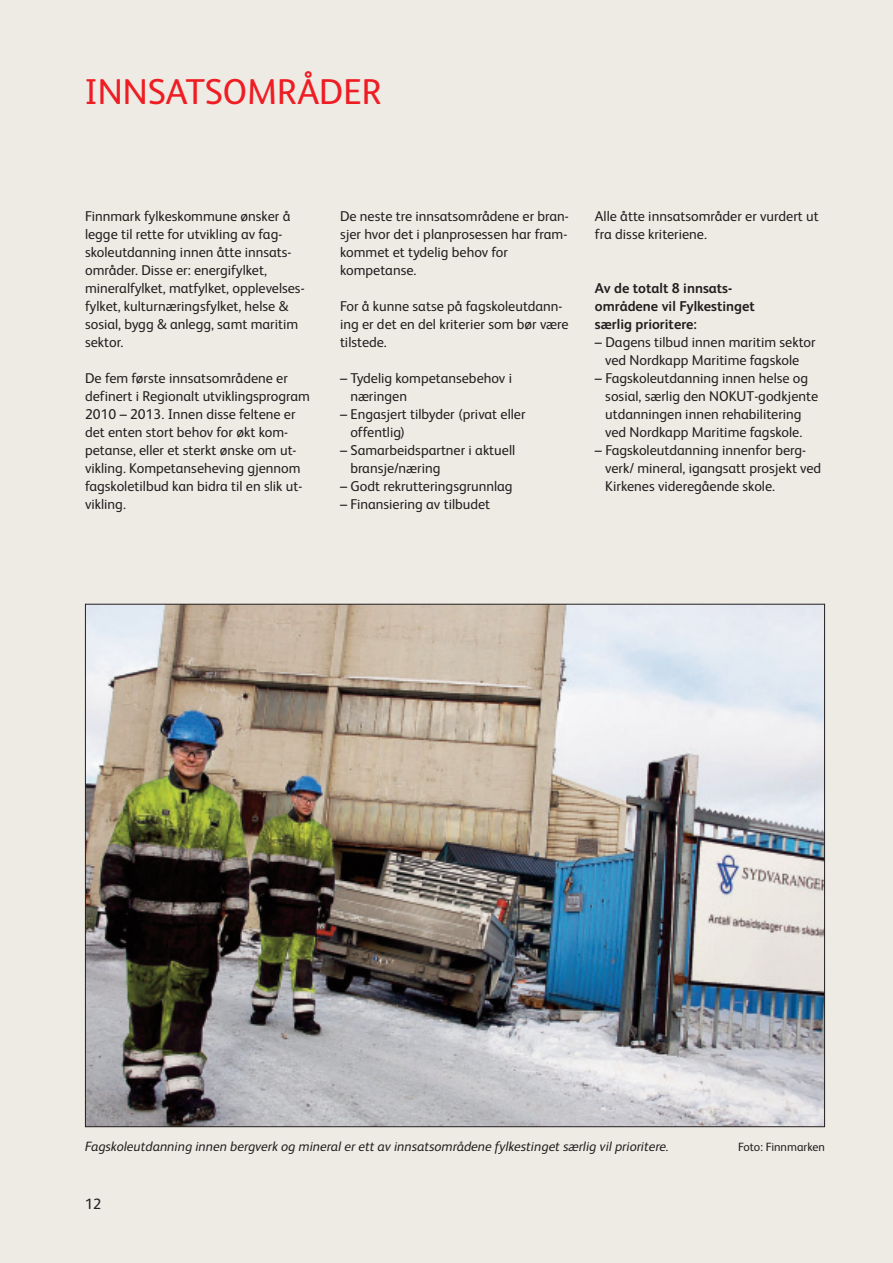
<style>
.page{position:relative;width:893px;height:1263px;background:#eeeae4}
.page>*{position:absolute;margin:0;border:0;box-sizing:border-box;transform-origin:0 0}
.t1{font:36px "FS Albert Pro";color:#ee1d23}
.t2{font:15px "FS Albert Pro";color:#231f20}
.t3{font:14.25px/18px "FS Albert Pro";color:#231f20}
.t4{font:700 14.25px/18px "FS Albert Pro";color:#231f20}
.t5{font:italic 13.5px "FS Albert Pro";color:#231f20}
.t6{font:12px "FS Albert Pro";color:#231f20}
</style>
<div class="page">
<img style="left:87px;top:606px;width:736px;height:519px">
<h1 class="t1" style="left:85px;top:79px;width:299px">INNSATSOMRÅDER</h1>
<p class="t3" style="left:85px;top:209px;width:221px">Finnmark fylkeskommune ønsker å legge til rette for utvikling av fag&shy;skoleutdanning innen åtte innsats&shy;områder. Disse er: energifylket, mineralfylket, matfylket, opplevelses&shy;fylket, kulturnæringsfylket, helse &amp; sosial, bygg &amp; anlegg, samt maritim sektor.</p>
<p class="t3" style="left:85px;top:371px;width:226px">De fem første innsatsområdene er definert i Regionalt utviklingsprogram 2010 – 2013. Innen disse feltene er det enten stort behov for økt kom&shy;petanse, eller et sterkt ønske om ut&shy;vikling. Kompetanseheving gjennom fagskoletilbud kan bidra til en slik ut&shy;vikling.</p>
<p class="t3" style="left:340px;top:209px;width:230px">De neste tre innsatsområdene er bran&shy;sjer hvor det i planprosessen har fram&shy;kommet et tydelig behov for kompetanse.</p>
<p class="t3" style="left:340px;top:299px;width:230px">For å kunne satse på fagskoleutdann&shy;ing er det en del kriterier som bør være tilstede.</p>
<p class="t3" style="left:350px;top:371px;width:163px;text-indent:-10px">– Tydelig kompetansebehov i næringen</p>
<p class="t3" style="left:350px;top:407px;width:177px;text-indent:-10px">– Engasjert tilbyder (privat eller offentlig)</p>
<p class="t3" style="left:350px;top:443px;width:166px;text-indent:-10px">– Samarbeidspartner i aktuell bransje/næring</p>
<p class="t3" style="left:340px;top:479px;width:174px">– Godt rekrutteringsgrunnlag</p>
<p class="t3" style="left:340px;top:497px;width:152px">– Finansiering av tilbudet</p>
<p class="t3" style="left:595px;top:209px;width:225px">Alle åtte innsatsområder er vurdert ut fra disse kriteriene.</p>
<p class="t4" style="left:595px;top:281px;width:161px">Av de totalt 8 innsats&shy;områdene vil Fylkestinget særlig prioritere:</p>
<p class="t3" style="left:595px;top:335px;width:222px;text-align:center">– Dagens tilbud innen maritim sektor ved Nordkapp Maritime fagskole</p>
<p class="t3" style="left:605px;top:371px;width:214px;text-indent:-10px">– Fagskoleutdanning innen helse og sosial, særlig den NOKUT-godkjente utdanningen innen rehabilitering ved Nordkapp Maritime fagskole.</p>
<p class="t3" style="left:605px;top:443px;width:218px;text-indent:-10px">– Fagskoleutdanning innenfor berg&shy;verk/ mineral, igangsatt prosjekt ved<br>Kirkenes videregående skole.</p>
<p class="t5" style="left:85px;top:1142px;width:585px">Fagskoleutdanning innen bergverk og mineral er ett av innsatsområdene fylkestinget særlig vil prioritere.</p>
<p class="t6" style="left:738px;top:1143px;width:88px">Foto: Finnmarken</p>
<p class="t2" style="left:85px;top:1199px;width:18px">12</p>
</div>
